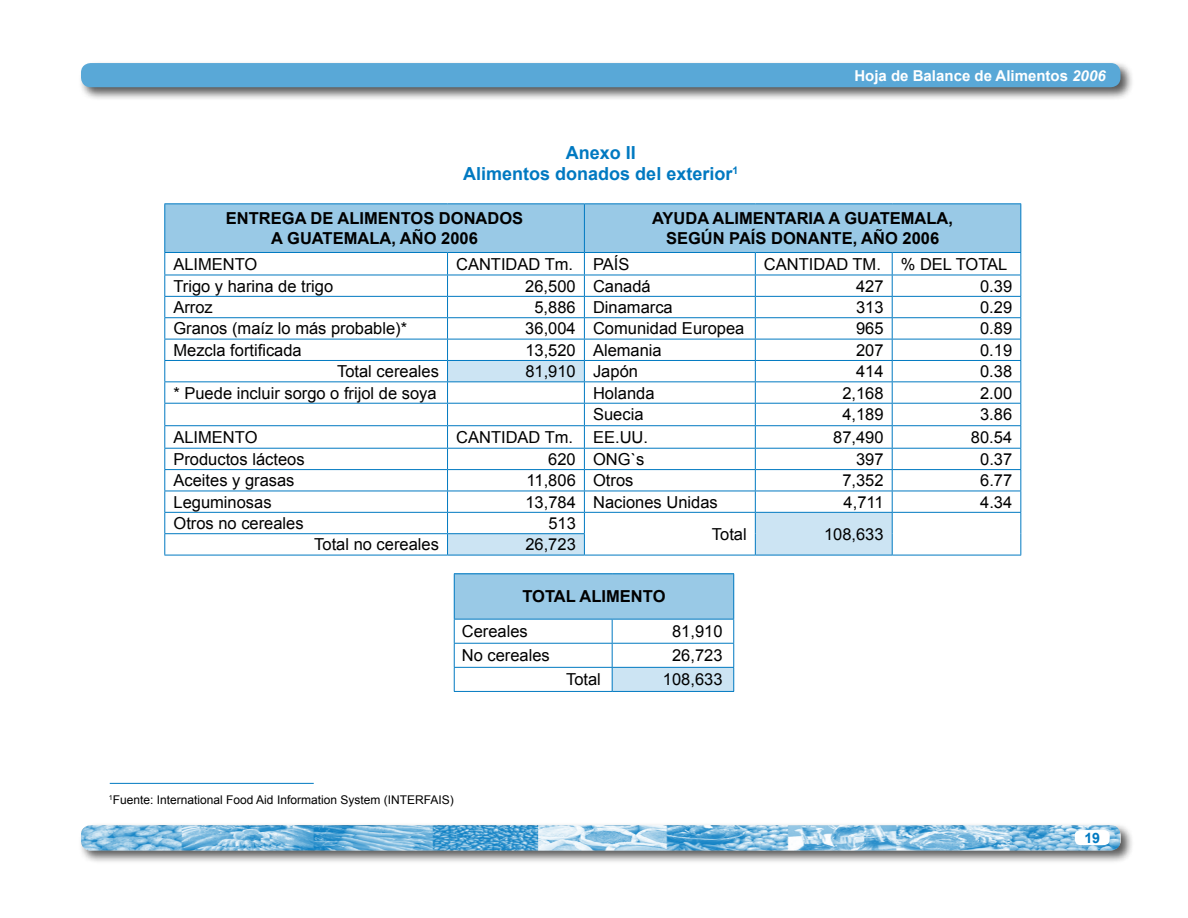
<style>
.page{position:relative;width:1188px;height:918px;background:#fff}
.page>*{position:absolute;margin:0;border:0;box-sizing:border-box;transform-origin:0 0}
.t1{font:700 18px/21.6px "Arial";color:#0079c1;text-align:center}
.t2{font:16.5px "Arial";color:#000}
.t3{font:700 16.5px/19.8px "Arial";color:#000;text-align:center}
.t4{font:700 15px "Arial";color:#fff}
.t5{font:700 14.25px "Arial";color:#0079c1}
.t6{font:12px "Arial";color:#000}
.s1{font-style:italic}
</style>
<div class="page">
<div style="left:78px;top:822px;width:1063px;height:48px;background:#000;opacity:.65"></div>
<img style="left:81px;top:825px;width:1039px;height:25px">
<div style="left:78px;top:60px;width:1063px;height:48px;background:#000;opacity:.65"></div>
<div style="left:81px;top:63px;width:1040px;height:24px;background:#59a8d7;border-radius:10px"></div>
<div style="left:1075px;top:830px;width:35px;height:15px;background:#fff;border-radius:5px"></div>
<hr style="left:110px;top:783px;width:204px;height:1px;background:#0079c1">
<hr style="left:164px;top:203px;width:284px;height:1px;background:#0079c1">
<hr style="left:448px;top:203px;width:136px;height:1px;background:#0079c1">
<hr style="left:584px;top:203px;width:171px;height:1px;background:#0079c1">
<hr style="left:755px;top:203px;width:137px;height:1px;background:#0079c1">
<hr style="left:892px;top:203px;width:129px;height:1px;background:#0079c1">
<hr style="left:584px;top:555px;width:171px;height:1px;background:#0079c1">
<hr style="left:755px;top:555px;width:137px;height:1px;background:#0079c1">
<hr style="left:892px;top:555px;width:129px;height:1px;background:#0079c1">
<svg style="left:164px;top:204px;width:857px;height:351px"></svg>
<hr style="left:164px;top:555px;width:284px;height:1px;background:#0079c1">
<hr style="left:448px;top:555px;width:136px;height:1px;background:#0079c1">
<div style="left:454px;top:574px;width:280px;height:45px;background:#99c9e6"></div>
<div style="left:612px;top:667px;width:122px;height:24px;background:#cce4f3"></div>
<hr style="left:454px;top:573px;width:158px;height:1px;background:#0079c1">
<hr style="left:454px;top:574px;width:1px;height:45px;background:#0079c1">
<hr style="left:612px;top:573px;width:122px;height:1px;background:#0079c1">
<hr style="left:733px;top:574px;width:1px;height:45px;background:#0079c1">
<hr style="left:454px;top:619px;width:158px;height:1px;background:#0079c1">
<hr style="left:612px;top:619px;width:122px;height:1px;background:#0079c1">
<hr style="left:454px;top:643px;width:158px;height:1px;background:#0079c1">
<hr style="left:612px;top:643px;width:122px;height:1px;background:#0079c1">
<hr style="left:454px;top:667px;width:158px;height:1px;background:#0079c1">
<svg style="left:454px;top:620px;width:1px;height:71px"></svg>
<hr style="left:612px;top:667px;width:122px;height:1px;background:#0079c1">
<svg style="left:612px;top:620px;width:1px;height:71px"></svg>
<svg style="left:733px;top:620px;width:1px;height:71px"></svg>
<hr style="left:454px;top:691px;width:158px;height:1px;background:#0079c1">
<hr style="left:612px;top:691px;width:122px;height:1px;background:#0079c1">
<p class="t1" style="left:463px;top:142px;width:276px">Anexo II<br>Alimentos donados del exterior<sup>1</sup></p>
<p class="t4" style="left:854px;top:66px;width:253px">Hoja de Balance de Alimentos <span class="s1">2006</span></p>
<p class="t3" style="left:226px;top:209px;width:299px">ENTREGA DE ALIMENTOS DONADOS<br>A GUATEMALA, AÑO 2006</p>
<p class="t3" style="left:652px;top:209px;width:302px">AYUDA ALIMENTARIA A GUATEMALA,<br>SEGÚN PAÍS DONANTE, AÑO 2006</p>
<p class="t2" style="left:173px;top:253px;width:86px">ALIMENTO</p>
<p class="t2" style="left:456px;top:253px;width:175px">CANTIDAD Tm. PAÍS</p>
<p class="t2" style="left:764px;top:253px;width:245px">CANTIDAD TM. % DEL TOTAL</p>
<p class="t2" style="left:173px;top:275px;width:161px">Trigo y harina de trigo</p>
<p class="t2" style="left:525px;top:275px;width:127px">26,500 Canadá</p>
<p class="t2" style="left:856px;top:275px;width:29px">427</p>
<p class="t2" style="left:980px;top:275px;width:34px">0.39</p>
<p class="t2" style="left:173px;top:296px;width:41px">Arroz</p>
<p class="t2" style="left:534px;top:296px;width:140px">5,886 Dinamarca</p>
<p class="t2" style="left:856px;top:296px;width:29px">313</p>
<p class="t2" style="left:980px;top:296px;width:34px">0.29</p>
<p class="t2" style="left:173px;top:318px;width:235px">Granos (maíz lo más probable)*</p>
<p class="t2" style="left:525px;top:318px;width:221px">36,004 Comunidad Europea</p>
<p class="t2" style="left:856px;top:318px;width:29px">965</p>
<p class="t2" style="left:980px;top:318px;width:34px">0.89</p>
<p class="t2" style="left:173px;top:339px;width:130px">Mezcla fortificada</p>
<p class="t2" style="left:525px;top:339px;width:138px">13,520 Alemania</p>
<p class="t2" style="left:856px;top:339px;width:29px">207</p>
<p class="t2" style="left:980px;top:339px;width:34px">0.19</p>
<p class="t2" style="left:337px;top:361px;width:103px">Total cereales</p>
<p class="t2" style="left:525px;top:361px;width:114px">81,910 Japón</p>
<p class="t2" style="left:856px;top:361px;width:29px">414</p>
<p class="t2" style="left:980px;top:361px;width:34px">0.38</p>
<p class="t2" style="left:173px;top:382px;width:265px">* Puede incluir sorgo o frijol de soya</p>
<p class="t2" style="left:593px;top:382px;width:63px">Holanda</p>
<p class="t2" style="left:842px;top:382px;width:43px">2,168</p>
<p class="t2" style="left:980px;top:382px;width:34px">2.00</p>
<p class="t2" style="left:593px;top:404px;width:52px">Suecia</p>
<p class="t2" style="left:842px;top:404px;width:43px">4,189</p>
<p class="t2" style="left:980px;top:404px;width:34px">3.86</p>
<p class="t2" style="left:173px;top:426px;width:86px">ALIMENTO</p>
<p class="t2" style="left:456px;top:426px;width:193px">CANTIDAD Tm. EE.UU.</p>
<p class="t2" style="left:833px;top:426px;width:52px">87,490</p>
<p class="t2" style="left:971px;top:426px;width:43px">80.54</p>
<p class="t2" style="left:173px;top:448px;width:133px">Productos lácteos</p>
<p class="t2" style="left:548px;top:448px;width:98px">620 ONG`s</p>
<p class="t2" style="left:856px;top:448px;width:29px">397</p>
<p class="t2" style="left:980px;top:448px;width:34px">0.37</p>
<p class="t2" style="left:173px;top:470px;width:123px">Aceites y grasas</p>
<p class="t2" style="left:527px;top:470px;width:108px">11,806 Otros</p>
<p class="t2" style="left:842px;top:470px;width:43px">7,352</p>
<p class="t2" style="left:980px;top:470px;width:34px">6.77</p>
<p class="t2" style="left:174px;top:491px;width:100px">Leguminosas</p>
<p class="t2" style="left:525px;top:491px;width:194px">13,784 Naciones Unidas</p>
<p class="t2" style="left:844px;top:491px;width:42px">4,711</p>
<p class="t2" style="left:980px;top:491px;width:34px">4.34</p>
<p class="t2" style="left:174px;top:512px;width:132px">Otros no cereales</p>
<p class="t2" style="left:548px;top:512px;width:29px">513</p>
<p class="t2" style="left:712px;top:523px;width:36px">Total</p>
<p class="t2" style="left:824px;top:523px;width:61px">108,633</p>
<p class="t2" style="left:314px;top:534px;width:126px">Total no cereales</p>
<p class="t2" style="left:525px;top:534px;width:52px">26,723</p>
<p class="t3" style="left:523px;top:587px;width:145px">TOTAL ALIMENTO</p>
<p class="t2" style="left:462px;top:621px;width:68px">Cereales</p>
<p class="t2" style="left:672px;top:621px;width:52px">81,910</p>
<p class="t2" style="left:462px;top:645px;width:90px">No cereales</p>
<p class="t2" style="left:672px;top:645px;width:52px">26,723</p>
<p class="t2" style="left:566px;top:669px;width:36px">Total</p>
<p class="t2" style="left:663px;top:669px;width:61px">108,633</p>
<p class="t6" style="left:109px;top:792px;width:346px"><sup>1</sup>Fuente: International Food Aid Information System (INTERFAIS)</p>
<p class="t5" style="left:1084px;top:828px;width:17px">19</p>
</div>
